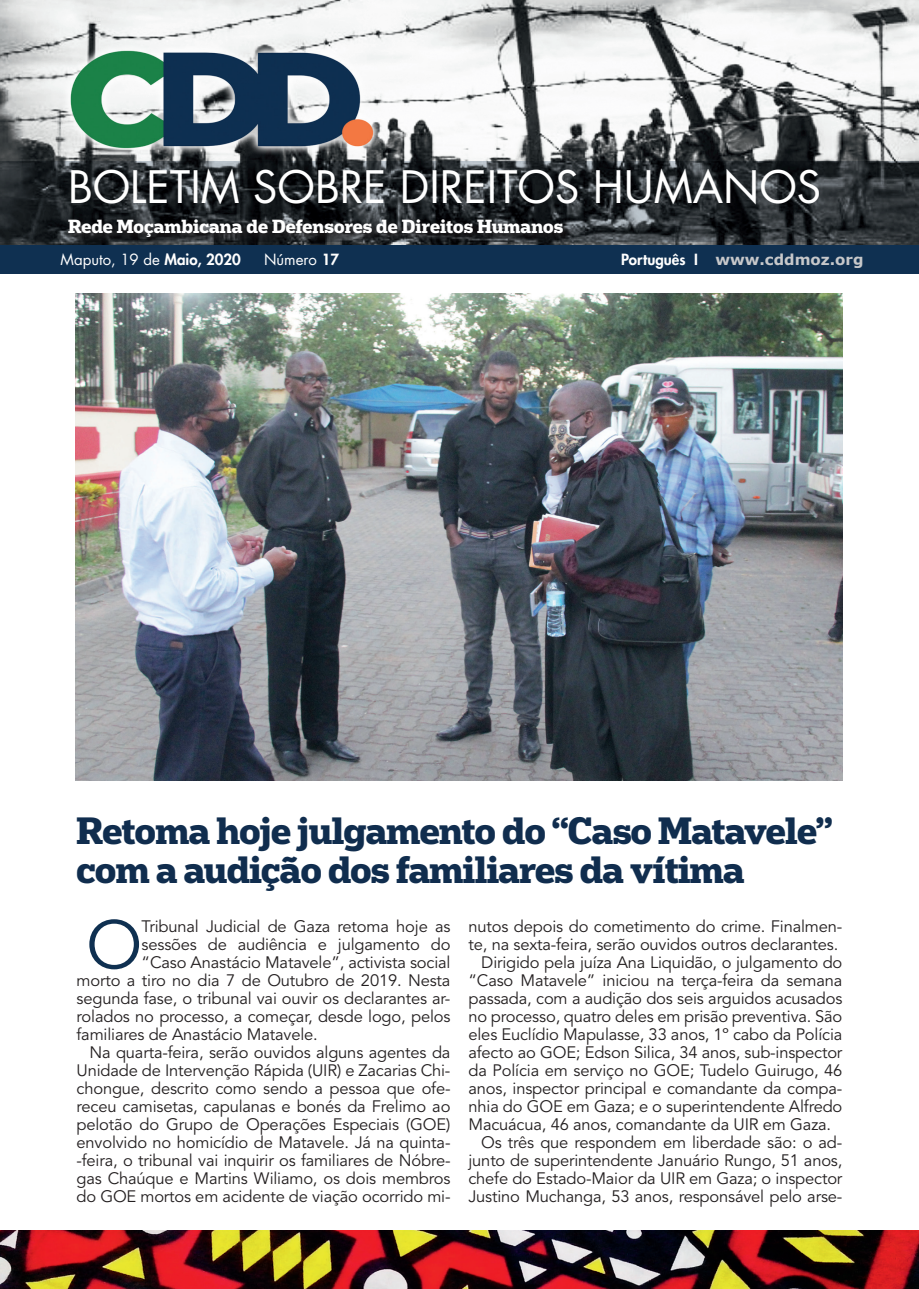
<style>
.page{position:relative;width:919px;height:1289px;background:#fff}
.page>*{position:absolute;margin:0;border:0;box-sizing:border-box;transform-origin:0 0}
.t1{font:67.35px "Avenir LT Std";color:#0f3051}
.t2{font:43.5px "Futura LT";color:#fff}
.t3{font:700 36px/39px "Popular";letter-spacing:-.02em;color:#102d4e}
.t4{font:700 18px "Popular";color:#fff}
.t5{font:16.5px "Avenir LT Std";letter-spacing:-.01em;color:#231f20}
.t6{font:15px "Futura LT";color:#fff}
.t7{font:700 15px "Verdana";color:#c7c8ca}
.s1{font-weight:800}
.s2{font-family:"Futura LT";font-weight:800;color:#fff}
</style>
<div class="page">
<img style="left:0;top:0;width:918px;height:245px">
<svg style="left:0;top:162px;width:918px;height:80px;background:#252a2d"></svg>
<div style="left:0;top:245px;width:918px;height:29px;background:#0f3051"></div>
<img style="left:44px;top:38px;width:352px;height:139px">
<img style="left:0;top:1230px;width:918px;height:58px">
<svg style="left:65px;top:215px;width:509px;height:30px;background:#232628"></svg>
<img style="left:76px;top:293px;width:766px;height:487px">
<h2 class="t2" style="left:68px;top:159px;width:754px">BOLETIM SOBRE DIREITOS HUMANOS</h2>
<p class="t4" style="left:68px;top:214px;width:496px">Rede Moçambicana de Defensores de Direitos Humanos</p>
<p class="t6" style="left:61px;top:250px;width:182px">Maputo, 19 de <span class="s1">Maio, 2020</span></p>
<p class="t6" style="left:264px;top:250px;width:76px">Número <span class="s1">17</span></p>
<p class="t7" style="left:621px;top:249px;width:244px"><span class="s2">Português I</span> www.cddmoz.org</p>
<h3 class="t3" style="left:77px;top:810px;width:757px">Retoma hoje julgamento do “Caso Matavele” com a audição dos familiares da vítima</h3>
<h1 class="t1" style="left:86px;top:906px;width:58px">O</h1>
<p class="t5" style="left:142px;top:916px;width:310px">Tribunal Judicial de Gaza retoma hoje as</p>
<p class="t5" style="left:468px;top:917px;width:375px">nutos depois do cometimento do crime. Finalmen-</p>
<p class="t5" style="left:468px;top:935px;width:371px">te, na sexta-feira, serão ouvidos outros declarantes.</p>
<p class="t5" style="left:481px;top:953px;width:362px">Dirigido pela juíza Ana Liquidão, o julgamento do</p>
<p class="t5" style="left:468px;top:971px;width:375px">“Caso Matavele” iniciou na terça-feira da semana</p>
<p class="t5" style="left:468px;top:989px;width:375px">passada, com a audição dos seis arguidos acusados</p>
<p class="t5" style="left:468px;top:1007px;width:375px">no processo, quatro deles em prisão preventiva. São</p>
<p class="t5" style="left:468px;top:1025px;width:375px">eles Euclídio Mapulasse, 33 anos, 1º cabo da Polícia</p>
<p class="t5" style="left:468px;top:1043px;width:375px">afecto ao GOE; Edson Silica, 34 anos, sub-inspector</p>
<p class="t5" style="left:468px;top:1061px;width:375px">da Polícia em serviço no GOE; Tudelo Guirugo, 46</p>
<p class="t5" style="left:468px;top:1079px;width:375px">anos, inspector principal e comandante da compa-</p>
<p class="t5" style="left:468px;top:1097px;width:375px">nhia do GOE em Gaza; e o superintendente Alfredo</p>
<p class="t5" style="left:468px;top:1115px;width:364px">Macuácua, 46 anos, comandante da UIR em Gaza.</p>
<p class="t5" style="left:481px;top:1133px;width:362px">Os três que respondem em liberdade são: o ad-</p>
<p class="t5" style="left:468px;top:1151px;width:375px">junto de superintendente Januário Rungo, 51 anos,</p>
<p class="t5" style="left:468px;top:1169px;width:375px">chefe do Estado-Maior da UIR em Gaza; o inspector</p>
<p class="t5" style="left:468px;top:1187px;width:375px">Justino Muchanga, 53 anos, responsável pelo arse-</p>
<p class="t5" style="left:142px;top:934px;width:310px">sessões de audiência e julgamento do</p>
<p class="t5" style="left:142px;top:952px;width:310px">“Caso Anastácio Matavele”, activista social</p>
<p class="t5" style="left:77px;top:970px;width:375px">morto a tiro no dia 7 de Outubro de 2019. Nesta</p>
<p class="t5" style="left:77px;top:988px;width:375px">segunda fase, o tribunal vai ouvir os declarantes ar-</p>
<p class="t5" style="left:77px;top:1006px;width:375px">rolados no processo, a começar, desde logo, pelos</p>
<p class="t5" style="left:77px;top:1024px;width:243px">familiares de Anastácio Matavele.</p>
<p class="t5" style="left:89px;top:1042px;width:362px">Na quarta-feira, serão ouvidos alguns agentes da</p>
<p class="t5" style="left:77px;top:1060px;width:375px">Unidade de Intervenção Rápida (UIR) e Zacarias Chi-</p>
<p class="t5" style="left:77px;top:1079px;width:375px">chongue, descrito como sendo a pessoa que ofe-</p>
<p class="t5" style="left:77px;top:1097px;width:375px">receu camisetas, capulanas e bonés da Frelimo ao</p>
<p class="t5" style="left:77px;top:1115px;width:375px">pelotão do Grupo de Operações Especiais (GOE)</p>
<p class="t5" style="left:77px;top:1133px;width:375px">envolvido no homicídio de Matavele. Já na quinta-</p>
<p class="t5" style="left:77px;top:1151px;width:375px">-feira, o tribunal vai inquirir os familiares de Nóbre-</p>
<p class="t5" style="left:77px;top:1169px;width:375px">gas Chaúque e Martins Wiliamo, os dois membros</p>
<p class="t5" style="left:77px;top:1187px;width:375px">do GOE mortos em acidente de viação ocorrido mi-</p>
</div>
